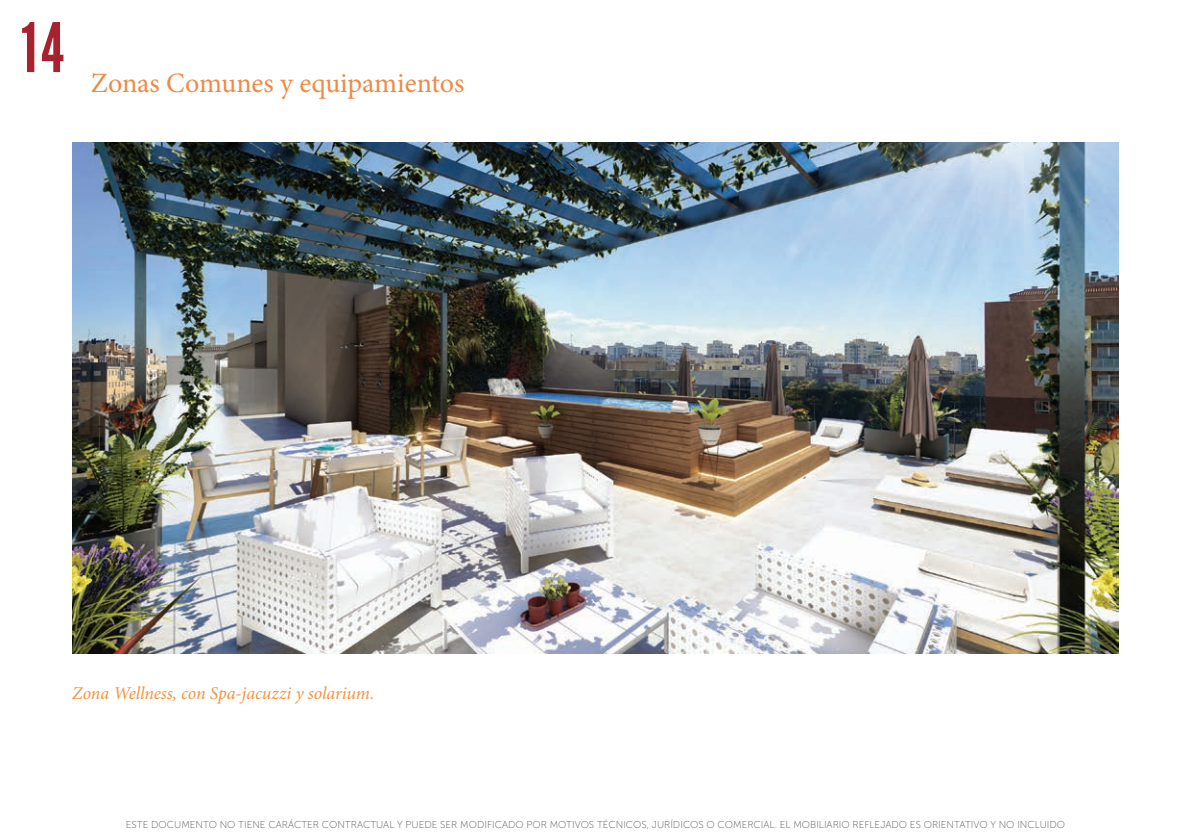
<style>
.page{position:relative;width:1191px;height:840px;background:#fff}
.page>*{position:absolute;margin:0;border:0;box-sizing:border-box;transform-origin:0 0}
.t1{font:68px "League Gothic";color:#a6222f}
.t2{font:28px "Minion Pro";color:#ef8945}
.t3{font:italic 18px "Minion Pro";letter-spacing:-.005em;color:#f6923b}
.t4{font:10px "Museo Sans 100";color:#545557}
</style>
<div class="page">
<img style="left:72px;top:143px;width:1047px;height:510px">
<h1 class="t1" style="left:21px;top:7px;width:44px">14</h1>
<h2 class="t2" style="left:91px;top:65px;width:375px">Zonas Comunes y equipamientos</h2>
<h3 class="t3" style="left:72px;top:680px;width:304px">Zona Wellness, con Spa-jacuzzi y solarium.</h3>
<p class="t4" style="left:126px;top:819px;width:940px">ESTE DOCUMENTO NO TIENE CARÁCTER CONTRACTUAL Y PUEDE SER MODIFICADO POR MOTIVOS TÉCNICOS, JURÍDICOS O COMERCIAL. EL MOBILIARIO REFLEJADO ES ORIENTATIVO Y NO INCLUIDO</p>
</div>
